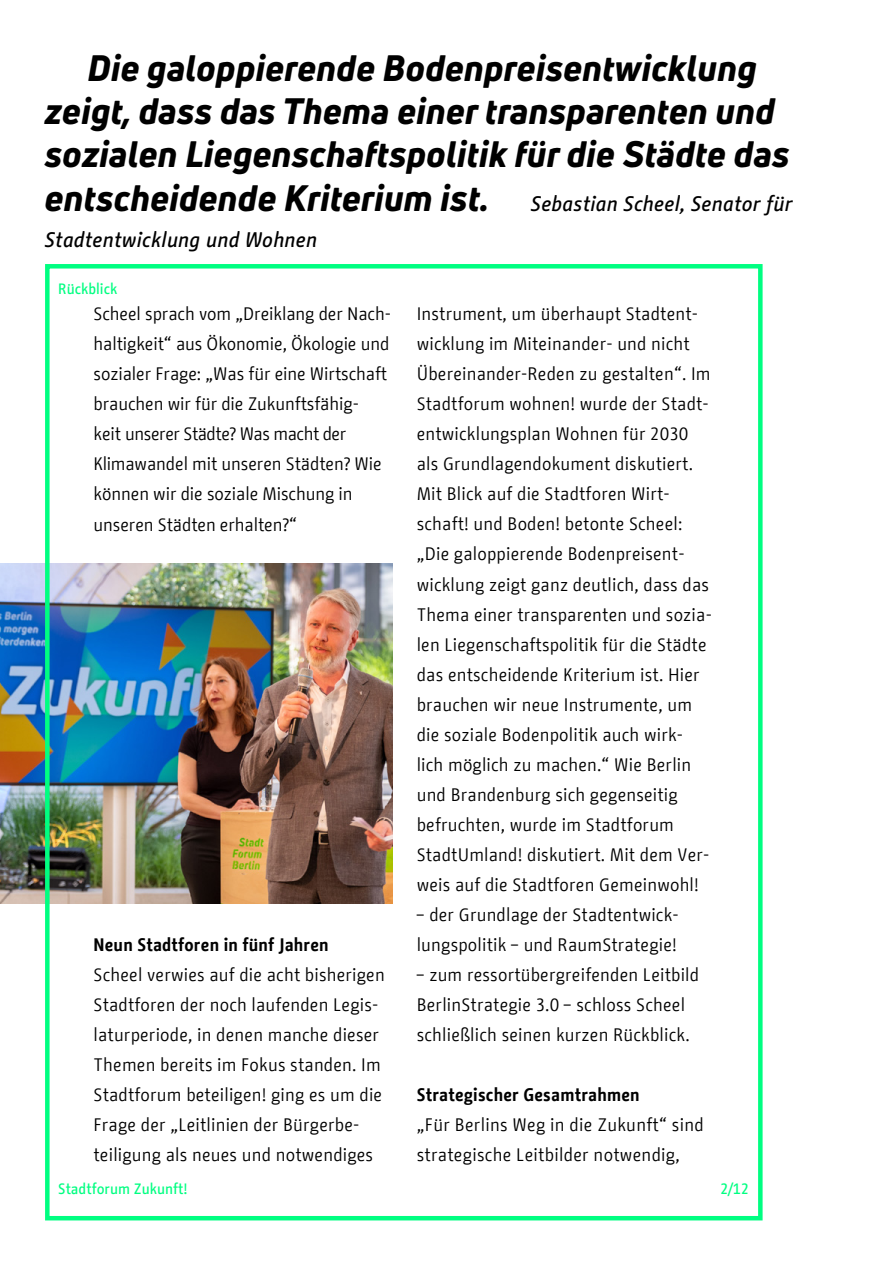
<style>
.page{position:relative;width:893px;height:1263px;background:#fff}
.page>*{position:absolute;margin:0;border:0;box-sizing:border-box;transform-origin:0 0}
.Zitate{font:italic 800 36px/43.2px "Uni Neue";letter-spacing:.01em;color:#000;text-align:center}
.Zitate-2{font:italic 500 21px "BMF Change";letter-spacing:.01em;color:#000}
.Fließtext{font:18px/30px "BMF Change";letter-spacing:.01em;color:#000}
.Überschrift_3{font:700 18px "BMF Change";letter-spacing:.01em;color:#000}
.t1{font:500 15px "BMF Change";color:#00fe81}
.s1{font-family:"BMF Change";font-weight:500;font-size:21px}
</style>
<div class="page">
<img style="left:0;top:563px;width:392px;height:340px">
<div style="left:45px;top:264px;width:718px;height:956px;border:4px solid #00fe81"></div>
<h5 class="Zitate" style="left:45px;top:46px;width:749px">Die galoppierende Bodenpreisentwicklung zeigt, dass das Thema einer transparenten und sozialen Liegenschaftspolitik für die Städte das entscheidende Kriterium ist. <span class="s1">Sebastian Scheel, Senator für</span></h5>
<h5 class="Zitate-2" style="left:45px;top:224px;width:274px">Stadtentwicklung und Wohnen</h5>
<p class="t1" style="left:58px;top:278px;width:61px">Rückblick</p>
<p class="Fließtext" style="left:94px;top:299px;width:299px">Scheel sprach vom „Dreiklang der Nach&shy;haltigkeit“ aus Ökonomie, Ökologie und sozialer Frage: „Was für eine Wirtschaft brauchen wir für die Zukunftsfähig-<br>keit unserer Städte? Was macht der Klimawandel mit unseren Städten? Wie können wir die soziale Mischung in unseren Städten erhalten?“</p>
<h4 class="Überschrift_3" style="left:94px;top:931px;width:237px">Neun Stadtforen in fünf Jahren</h4>
<p class="Fließtext" style="left:94px;top:959px;width:293px">Scheel verwies auf die acht bisherigen Stadtforen der noch laufenden Legis&shy;laturperiode, in denen manche dieser Themen bereits im Fokus standen. Im Stadtforum beteiligen! ging es um die Frage der „Leitlinien der Bürgerbe&shy;teiligung als neues und notwendiges</p>
<p class="Fließtext" style="left:417px;top:299px;width:297px">Instrument, um überhaupt Stadtent&shy;wicklung im Miteinander- und nicht Übereinander-Reden zu gestalten“. Im Stadtforum wohnen! wurde der Stadt&shy;entwicklungsplan Wohnen für 2030 als Grundlagendokument diskutiert.<br>Mit Blick auf die Stadtforen Wirt&shy;schaft! und Boden! betonte Scheel: „Die galoppierende Bodenpreisent&shy;wicklung zeigt ganz deutlich, dass das Thema einer transparenten und sozia&shy;len Liegenschaftspolitik für die Städte das entscheidende Kriterium ist. Hier brauchen wir neue Instrumente, um die soziale Bodenpolitik auch wirk&shy;lich möglich zu machen.“ Wie Berlin und Brandenburg sich gegenseitig befruchten, wurde im Stadtforum StadtUmland! diskutiert. Mit dem Ver&shy;weis auf die Stadtforen Gemeinwohl!</p>
<p class="Fließtext" style="left:417px;top:899px;width:264px">– der Grundlage der Stadtentwick&shy;lungspolitik – und RaumStrategie!</p>
<p class="Fließtext" style="left:417px;top:959px;width:284px">– zum ressortübergreifenden Leitbild<br>BerlinStrategie 3.0 – schloss Scheel schließlich seinen kurzen Rückblick.</p>
<h4 class="Überschrift_3" style="left:417px;top:1081px;width:225px">Strategischer Gesamtrahmen</h4>
<p class="Fließtext" style="left:417px;top:1109px;width:289px">„Für Berlins Weg in die Zukunft“ sind strategische Leitbilder notwendig,</p>
<p class="t1" style="left:58px;top:1178px;width:131px">Stadtforum Zukunft!</p>
<p class="t1" style="left:720px;top:1178px;width:30px">2/12</p>
</div>
